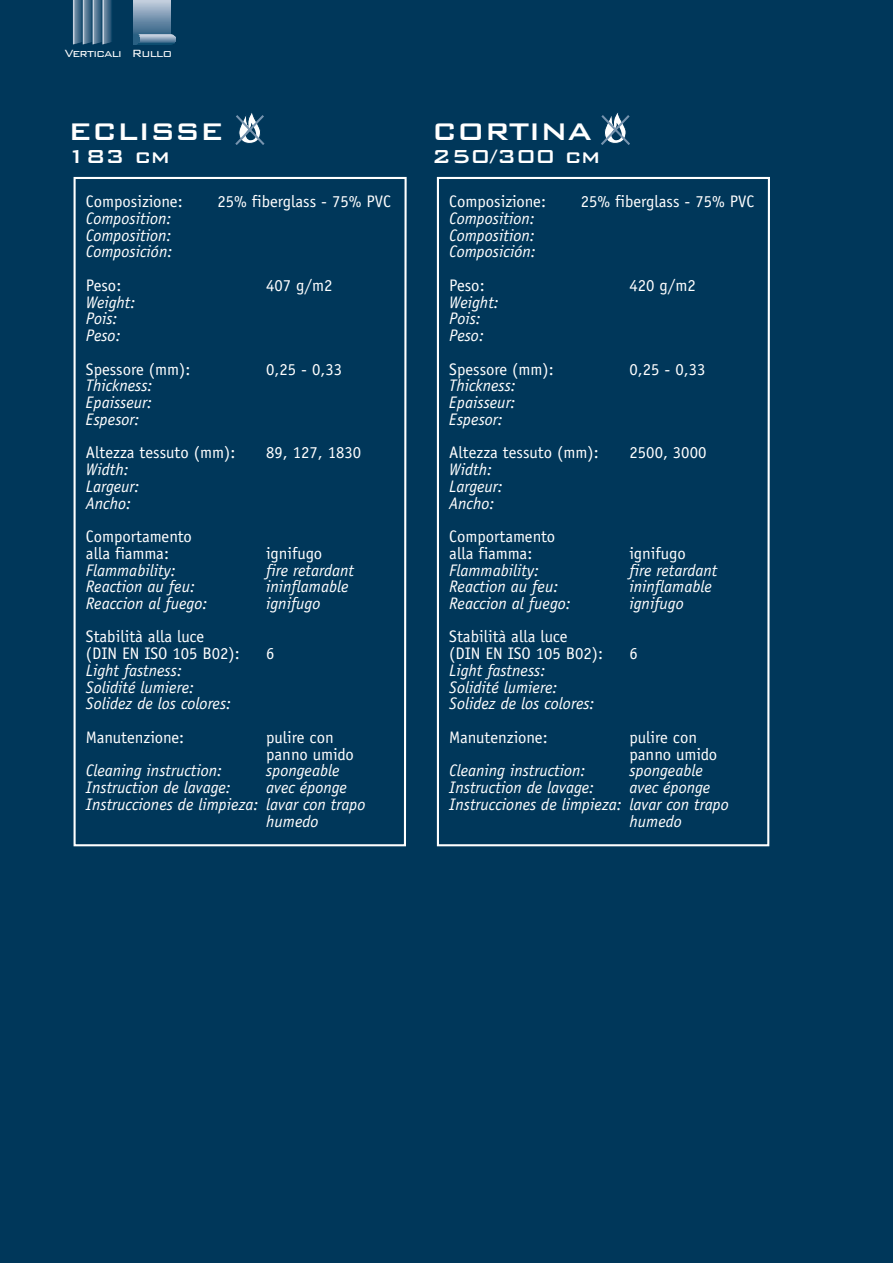
<style>
.page{position:relative;width:893px;height:1263px;background:#00375a}
.page>*{position:absolute;margin:0;border:0;box-sizing:border-box;transform-origin:0 0}
.t1{font:500 32.1px "Bank Gothic BT";letter-spacing:-.02em;color:#fff}
.t2{font:500 25.05px "Bank Gothic BT";color:#fff}
.t3{font:italic 16.8px/16.8px "Officina Sans";color:#fff}
.t4{font:16.8px/16.8px "Officina Sans";color:#fff}
.t5{font:300 13.95px "Bank Gothic BT";letter-spacing:-.055em;color:#fff}
</style>
<div class="page">
<svg style="left:73px;top:0;width:2px;height:44px"></svg>
<hr style="left:75px;top:0;width:1px;height:44px;background:#b8c7d7">
<hr style="left:76px;top:0;width:1px;height:44px;background:#a6b8cc">
<hr style="left:77px;top:0;width:1px;height:44px;background:#9cb0c7">
<hr style="left:77px;top:0;width:1px;height:43px;background:#91a8c0">
<hr style="left:78px;top:0;width:1px;height:43px;background:#839db7">
<hr style="left:79px;top:0;width:1px;height:43px;background:#688aa7">
<hr style="left:80px;top:0;width:1px;height:43px;background:#567c9b">
<svg style="left:83px;top:0;width:2px;height:44px"></svg>
<hr style="left:85px;top:0;width:1px;height:44px;background:#b4c3d5">
<hr style="left:86px;top:0;width:1px;height:44px;background:#a0b4c9">
<hr style="left:87px;top:0;width:1px;height:44px;background:#9cb0c7">
<hr style="left:87px;top:0;width:1px;height:43px;background:#91a8c0">
<hr style="left:88px;top:0;width:1px;height:43px;background:#839db7">
<hr style="left:89px;top:0;width:1px;height:43px;background:#688aa7">
<hr style="left:90px;top:0;width:1px;height:43px;background:#567c9b">
<svg style="left:93px;top:0;width:1px;height:44px"></svg>
<hr style="left:94px;top:0;width:1px;height:44px;background:#c2cedd">
<hr style="left:95px;top:0;width:1px;height:44px;background:#b0c0d2">
<hr style="left:96px;top:0;width:1px;height:44px;background:#9cb0c7">
<hr style="left:97px;top:0;width:1px;height:43px;background:#8aa2bb">
<hr style="left:98px;top:0;width:1px;height:43px;background:#839db7">
<hr style="left:99px;top:0;width:1px;height:43px;background:#688aa7">
<hr style="left:100px;top:0;width:1px;height:43px;background:#567c9b">
<svg style="left:102px;top:0;width:2px;height:44px"></svg>
<hr style="left:104px;top:0;width:1px;height:44px;background:#bfccdb">
<hr style="left:105px;top:0;width:1px;height:44px;background:#acbdd0">
<hr style="left:106px;top:0;width:1px;height:44px;background:#9cb0c7">
<hr style="left:107px;top:0;width:1px;height:43px;background:#859fb8">
<hr style="left:108px;top:0;width:1px;height:43px;background:#839db7">
<hr style="left:109px;top:0;width:1px;height:43px;background:#688aa7">
<hr style="left:110px;top:0;width:1px;height:43px;background:#567c9b">
<hr style="left:134px;top:0;width:37px;height:2px;background:#c4cfde">
<hr style="left:134px;top:2px;width:37px;height:1px;background:#bfccdb">
<hr style="left:134px;top:3px;width:37px;height:1px;background:#bbc9d9">
<hr style="left:134px;top:4px;width:37px;height:1px;background:#b7c5d6">
<hr style="left:134px;top:5px;width:37px;height:1px;background:#b1c1d3">
<hr style="left:134px;top:6px;width:37px;height:1px;background:#adbed1">
<hr style="left:134px;top:7px;width:37px;height:1px;background:#a8bace">
<hr style="left:134px;top:8px;width:37px;height:1px;background:#a4b6cb">
<hr style="left:134px;top:9px;width:37px;height:1px;background:#9fb2c8">
<hr style="left:134px;top:10px;width:37px;height:1px;background:#9aafc5">
<hr style="left:134px;top:11px;width:37px;height:1px;background:#95abc2">
<hr style="left:134px;top:12px;width:37px;height:1px;background:#91a8c0">
<hr style="left:134px;top:13px;width:37px;height:1px;background:#8ca4bd">
<hr style="left:134px;top:14px;width:37px;height:1px;background:#87a1ba">
<hr style="left:134px;top:15px;width:37px;height:1px;background:#839db7">
<hr style="left:134px;top:16px;width:37px;height:1px;background:#7e99b4">
<hr style="left:134px;top:17px;width:37px;height:1px;background:#7996b0">
<hr style="left:134px;top:18px;width:37px;height:1px;background:#7593ae">
<hr style="left:134px;top:19px;width:37px;height:1px;background:#6f90ac">
<hr style="left:134px;top:20px;width:37px;height:1px;background:#6a8ca9">
<hr style="left:134px;top:21px;width:37px;height:1px;background:#6689a6">
<hr style="left:134px;top:22px;width:37px;height:1px;background:#6385a3">
<hr style="left:134px;top:23px;width:37px;height:1px;background:#5e82a1">
<hr style="left:134px;top:24px;width:37px;height:1px;background:#5b809f">
<hr style="left:134px;top:25px;width:37px;height:1px;background:#587d9c">
<hr style="left:134px;top:26px;width:37px;height:1px;background:#547b9b">
<hr style="left:134px;top:27px;width:37px;height:1px;background:#527999">
<hr style="left:134px;top:28px;width:37px;height:1px;background:#4e7695">
<hr style="left:134px;top:29px;width:37px;height:1px;background:#497394">
<hr style="left:134px;top:30px;width:37px;height:1px;background:#457091">
<hr style="left:134px;top:31px;width:37px;height:1px;background:#426d8e">
<hr style="left:134px;top:32px;width:37px;height:1px;background:#3c6a8b">
<hr style="left:134px;top:33px;width:37px;height:1px;background:#346687">
<hr style="left:134px;top:34px;width:37px;height:1px;background:#2d6284">
<svg style="left:134px;top:35px;width:37px;height:10px"></svg>
<hr style="left:136px;top:34px;width:40px;height:1px;background:#c4cfde">
<hr style="left:136px;top:35px;width:40px;height:1px;background:#c4cfde">
<hr style="left:136px;top:36px;width:40px;height:1px;background:#c2cedd">
<hr style="left:136px;top:37px;width:40px;height:1px;background:#b4c3d5">
<hr style="left:136px;top:38px;width:40px;height:1px;background:#9cb0c7">
<hr style="left:136px;top:39px;width:40px;height:1px;background:#8aa2bb">
<hr style="left:136px;top:40px;width:40px;height:1px;background:#6f90ac">
<hr style="left:136px;top:41px;width:40px;height:1px;background:#688aa7">
<hr style="left:136px;top:42px;width:40px;height:1px;background:#567c9b">
<hr style="left:136px;top:44px;width:40px;height:1px;background:#0b4c6f">
<svg style="left:73px;top:176px;width:334px;height:671px"></svg>
<svg style="left:236px;top:112px;width:28px;height:33px"></svg>
<svg style="left:436px;top:176px;width:334px;height:671px"></svg>
<svg style="left:601px;top:112px;width:29px;height:33px"></svg>
<p class="t5" style="left:64px;top:46px;width:109px">Verticali Rullo</p>
<p class="t1" style="left:68px;top:114px;width:157px">ECLISSE</p>
<p class="t2" style="left:67px;top:143px;width:105px">183 cm</p>
<p class="t4" style="left:86px;top:193px;width:98px">Composizione:</p>
<p class="t4" style="left:217px;top:193px;width:175px">25% fiberglass - 75% PVC</p>
<p class="t3" style="left:86px;top:210px;width:88px;text-align:justify">Composition:<br>Composition:<br>Composición:</p>
<p class="t4" style="left:86px;top:277px;width:37px">Peso:</p>
<p class="t4" style="left:266px;top:277px;width:68px">407 g/m2</p>
<p class="t3" style="left:86px;top:294px;width:51px">Weight:<br>Pois:<br>Peso:</p>
<p class="t4" style="left:86px;top:361px;width:106px">Spessore (mm):</p>
<p class="t4" style="left:266px;top:361px;width:77px">0,25 - 0,33</p>
<p class="t3" style="left:86px;top:377px;width:68px;text-align:justify">Thickness:<br>Epaisseur:<br>Espesor:</p>
<p class="t4" style="left:86px;top:444px;width:151px">Altezza tessuto (mm):</p>
<p class="t4" style="left:266px;top:444px;width:97px">89, 127, 1830</p>
<p class="t3" style="left:86px;top:461px;width:55px">Width:<br>Largeur:<br>Ancho:</p>
<p class="t4" style="left:86px;top:528px;width:108px">Comportamento alla fiamma:</p>
<p class="t4" style="left:266px;top:545px;width:58px">ignifugo</p>
<p class="t3" style="left:86px;top:561px;width:91px">Flammability:</p>
<p class="t3" style="left:266px;top:561px;width:89px">fire retardant</p>
<p class="t3" style="left:86px;top:578px;width:111px">Reaction au feu:</p>
<p class="t3" style="left:266px;top:578px;width:84px">ininflamable</p>
<p class="t3" style="left:86px;top:595px;width:123px">Reaccion al fuego:</p>
<p class="t3" style="left:266px;top:595px;width:56px">ignifugo</p>
<p class="t4" style="left:86px;top:628px;width:155px">Stabilità alla luce (DIN EN ISO 105 B02):</p>
<p class="t4" style="left:266px;top:645px;width:10px">6</p>
<p class="t3" style="left:86px;top:662px;width:147px">Light fastness:<br>Solidité lumiere:<br>Solidez de los colores:</p>
<p class="t4" style="left:86px;top:729px;width:100px">Manutenzione:</p>
<p class="t4" style="left:266px;top:729px;width:89px">pulire con panno umido</p>
<p class="t3" style="left:86px;top:762px;width:138px">Cleaning instruction:</p>
<p class="t3" style="left:266px;top:762px;width:75px">spongeable</p>
<p class="t3" style="left:86px;top:779px;width:146px">Instruction de lavage:</p>
<p class="t3" style="left:266px;top:779px;width:82px">avec éponge</p>
<p class="t3" style="left:86px;top:796px;width:281px">Instrucciones de limpieza: lavar con trapo</p>
<p class="t3" style="left:266px;top:813px;width:54px">humedo</p>
<p class="t1" style="left:432px;top:114px;width:162px">CORTINA</p>
<p class="t2" style="left:432px;top:143px;width:170px">250/300 cm</p>
<p class="t4" style="left:449px;top:193px;width:98px">Composizione:</p>
<p class="t4" style="left:581px;top:193px;width:175px">25% fiberglass - 75% PVC</p>
<p class="t3" style="left:449px;top:210px;width:88px;text-align:justify">Composition:<br>Composition:<br>Composición:</p>
<p class="t4" style="left:449px;top:277px;width:37px">Peso:</p>
<p class="t4" style="left:629px;top:277px;width:68px">420 g/m2</p>
<p class="t3" style="left:449px;top:294px;width:51px">Weight:<br>Pois:<br>Peso:</p>
<p class="t4" style="left:449px;top:361px;width:106px">Spessore (mm):</p>
<p class="t4" style="left:629px;top:361px;width:77px">0,25 - 0,33</p>
<p class="t3" style="left:449px;top:377px;width:68px;text-align:justify">Thickness:<br>Epaisseur:<br>Espesor:</p>
<p class="t4" style="left:449px;top:444px;width:151px">Altezza tessuto (mm):</p>
<p class="t4" style="left:629px;top:444px;width:78px">2500, 3000</p>
<p class="t3" style="left:449px;top:461px;width:55px">Width:<br>Largeur:<br>Ancho:</p>
<p class="t4" style="left:449px;top:528px;width:108px">Comportamento alla fiamma:</p>
<p class="t4" style="left:629px;top:545px;width:58px">ignifugo</p>
<p class="t3" style="left:449px;top:561px;width:91px">Flammability:</p>
<p class="t3" style="left:629px;top:561px;width:89px">fire retardant</p>
<p class="t3" style="left:449px;top:578px;width:111px">Reaction au feu:</p>
<p class="t3" style="left:629px;top:578px;width:84px">ininflamable</p>
<p class="t3" style="left:449px;top:595px;width:123px">Reaccion al fuego:</p>
<p class="t3" style="left:629px;top:595px;width:56px">ignifugo</p>
<p class="t4" style="left:449px;top:628px;width:155px">Stabilità alla luce (DIN EN ISO 105 B02):</p>
<p class="t4" style="left:629px;top:645px;width:10px">6</p>
<p class="t3" style="left:449px;top:662px;width:147px">Light fastness:<br>Solidité lumiere:<br>Solidez de los colores:</p>
<p class="t4" style="left:449px;top:729px;width:100px">Manutenzione:</p>
<p class="t4" style="left:629px;top:729px;width:89px">pulire con panno umido</p>
<p class="t3" style="left:449px;top:762px;width:138px">Cleaning instruction:</p>
<p class="t3" style="left:629px;top:762px;width:75px">spongeable</p>
<p class="t3" style="left:449px;top:779px;width:146px">Instruction de lavage:</p>
<p class="t3" style="left:629px;top:779px;width:82px">avec éponge</p>
<p class="t3" style="left:449px;top:796px;width:281px">Instrucciones de limpieza: lavar con trapo</p>
<p class="t3" style="left:629px;top:813px;width:54px">humedo</p>
</div>
